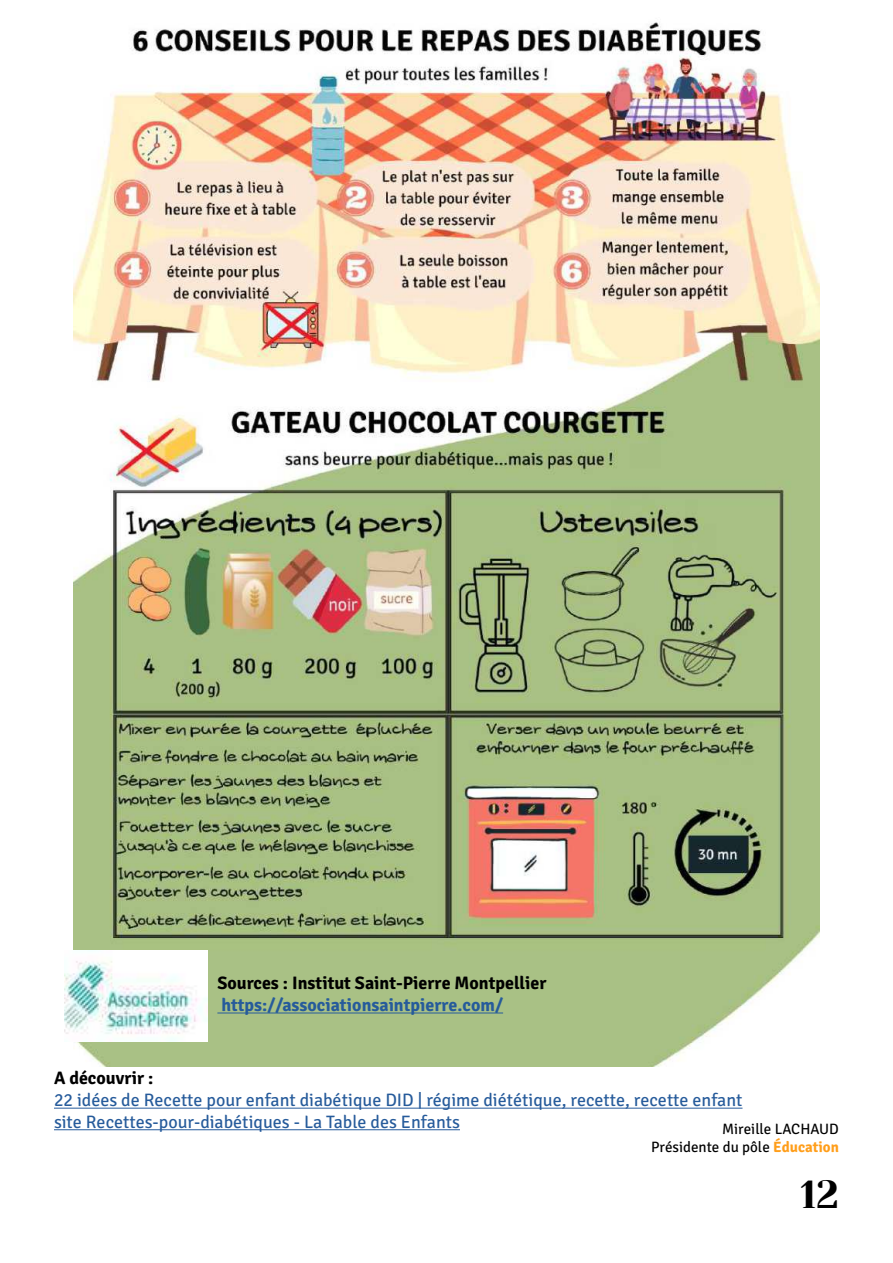
<style>
.page{position:relative;width:893px;height:1263px;background:#fff}
.page>*{position:absolute;margin:0;border:0;box-sizing:border-box;transform-origin:0 0}
.t1{font:39px "Yeseva One";color:#000}
.t2{font:18px/21.6px "Signika Negative";color:#265b9b}
.t3{font:700 18px "Signika Negative";color:#000}
.t4{font:700 18px "Signika Negative";color:#265b9b}
.t5{font:15px/18px "Signika Negative";color:#000;text-align:right}
.s1{font-weight:700;color:#ff9e1a}
</style>
<div class="page">
<img style="left:74px;top:22px;width:745px;height:1044px">
<hr style="left:54px;top:1108px;width:688px;height:1px;background:#265b9b">
<hr style="left:54px;top:1129px;width:406px;height:1px;background:#265b9b">
<hr style="left:217px;top:1012px;width:286px;height:1px;background:#265b9b">
<img style="left:64px;top:951px;width:143px;height:90px">
<p class="t3" style="left:217px;top:972px;width:330px">Sources : Institut Saint-Pierre Montpellier</p>
<p class="t4" style="left:221px;top:994px;width:283px">https://associationsaintpierre.com/</p>
<p class="t3" style="left:54px;top:1067px;width:101px">A découvrir :</p>
<p class="t2" style="left:54px;top:1089px;width:690px">22 idées de Recette pour enfant diabétique DID | régime diététique, recette, recette enfant site Recettes-pour-diabétiques - La Table des Enfants</p>
<p class="t5" style="left:651px;top:1119px;width:189px">Mireille LACHAUD<br>Présidente du pôle <span class="s1">Éducation</span></p>
<h1 class="t1" style="left:800px;top:1172px;width:40px">12</h1>
</div>
